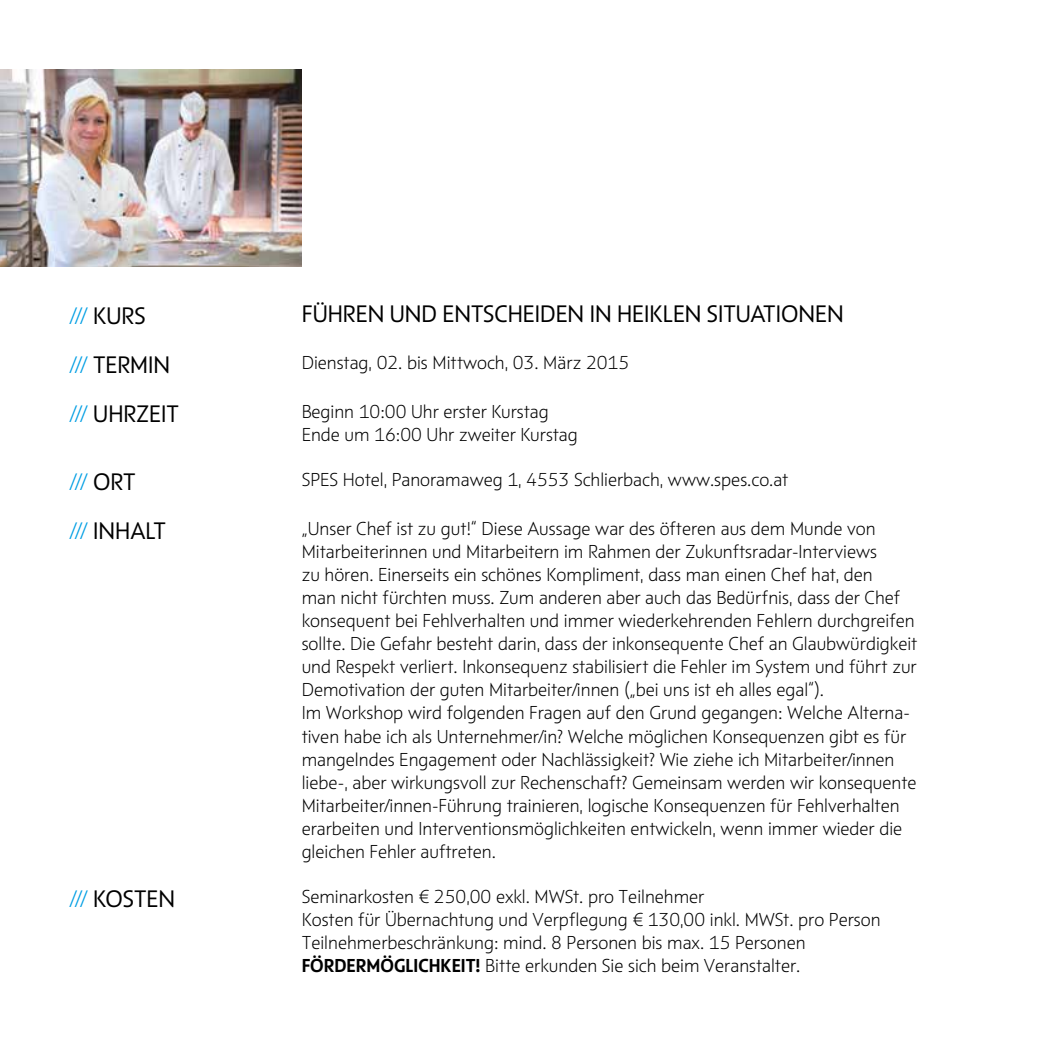
<style>
.page{position:relative;width:1042px;height:1042px;background:#fff}
.page>*{position:absolute;margin:0;border:0;box-sizing:border-box;transform-origin:0 0}
.t1{font:24.5px "BAEK Otype";color:#000}
.t2{font:300 24.5px "BAEK Otype";color:#009ee3}
.t3{font:300 19.25px/23.1px "BAEK Otype";color:#000}
.s1{font-weight:300;color:#009ee3}
.s2{font-weight:400;color:#000}
.s3{font-weight:700}
</style>
<div class="page">
<img style="left:0;top:69px;width:302px;height:197px">
<p class="t1" style="left:69px;top:301px;width:78px"><span class="s1">///</span> KURS</p>
<p class="t1" style="left:302px;top:299px;width:543px">FÜHREN UND ENTSCHEIDEN IN HEIKLEN SITUATIONEN</p>
<p class="t1" style="left:69px;top:350px;width:89px"><span class="s1">///</span> TERMIN</p>
<p class="t3" style="left:302px;top:350px;width:329px">Dienstag, 02. bis Mittwoch, 03. März 2015</p>
<p class="t1" style="left:69px;top:399px;width:90px"><span class="s1">///</span> UHRZEIT</p>
<p class="t3" style="left:302px;top:399px;width:278px">Beginn 10:00 Uhr erster Kurstag<br>Ende um 16:00 Uhr zweiter Kurstag</p>
<p class="t2" style="left:69px;top:465px;width:67px">/// <span class="s2">ORT</span></p>
<p class="t3" style="left:302px;top:467px;width:488px">SPES Hotel, Panoramaweg 1, 4553 Schlierbach, www.spes.co.at</p>
<p class="t1" style="left:69px;top:516px;width:38px"><span class="s1">///</span> INHA</p>
<p class="t1" style="left:146px;top:516px;width:21px">LT</p>
<p class="t3" style="left:302px;top:516px;width:617px">„Unser Chef ist zu gut!“ Diese Aussage war des öfteren aus dem Munde von Mitarbeiterinnen und Mitarbeitern im Rahmen der Zukunftsradar-Interviews<br>zu hören. Einerseits ein schönes Kompliment, dass man einen Chef hat, den<br>man nicht fürchten muss. Zum anderen aber auch das Bedürfnis, dass der Chef konsequent bei Fehlverhalten und immer wiederkehrenden Fehlern durchgreifen sollte. Die Gefahr besteht darin, dass der inkonsequente Chef an Glaubwürdigkeit und Respekt verliert. Inkonsequenz stabilisiert die Fehler im System und führt zur Demotivation der guten Mitarbeiter/innen („bei uns ist eh alles egal“).<br>Im Workshop wird folgenden Fragen auf den Grund gegangen: Welche Alterna&shy;tiven habe ich als Unternehmer/in? Welche möglichen Konsequenzen gibt es für mangelndes Engagement oder Nachlässigkeit? Wie ziehe ich Mitarbeiter/innen liebe-, aber wirkungsvoll zur Rechenschaft? Gemeinsam werden wir konsequente Mitarbeiter/innen-Führung trainieren, logische Konsequenzen für Fehlverhalten erarbeiten und Interventionsmöglichkeiten entwickeln, wenn immer wieder die gleichen Fehler auftreten.</p>
<p class="t1" style="left:69px;top:884px;width:79px"><span class="s1">///</span> KOSTEN</p>
<p class="t3" style="left:302px;top:884px;width:580px">Seminarkosten € 250,00 exkl. MWSt. pro Teilnehmer<br>Kosten für Übernachtung und Verpflegung € 130,00 inkl. MWSt. pro Person Teilnehmerbeschränkung: mind. 8 Personen bis max. 15 Personen <span class="s3">FÖRDERMÖGLICHKEIT!</span> Bitte erkunden Sie sich beim Veranstalter.</p>
</div>
